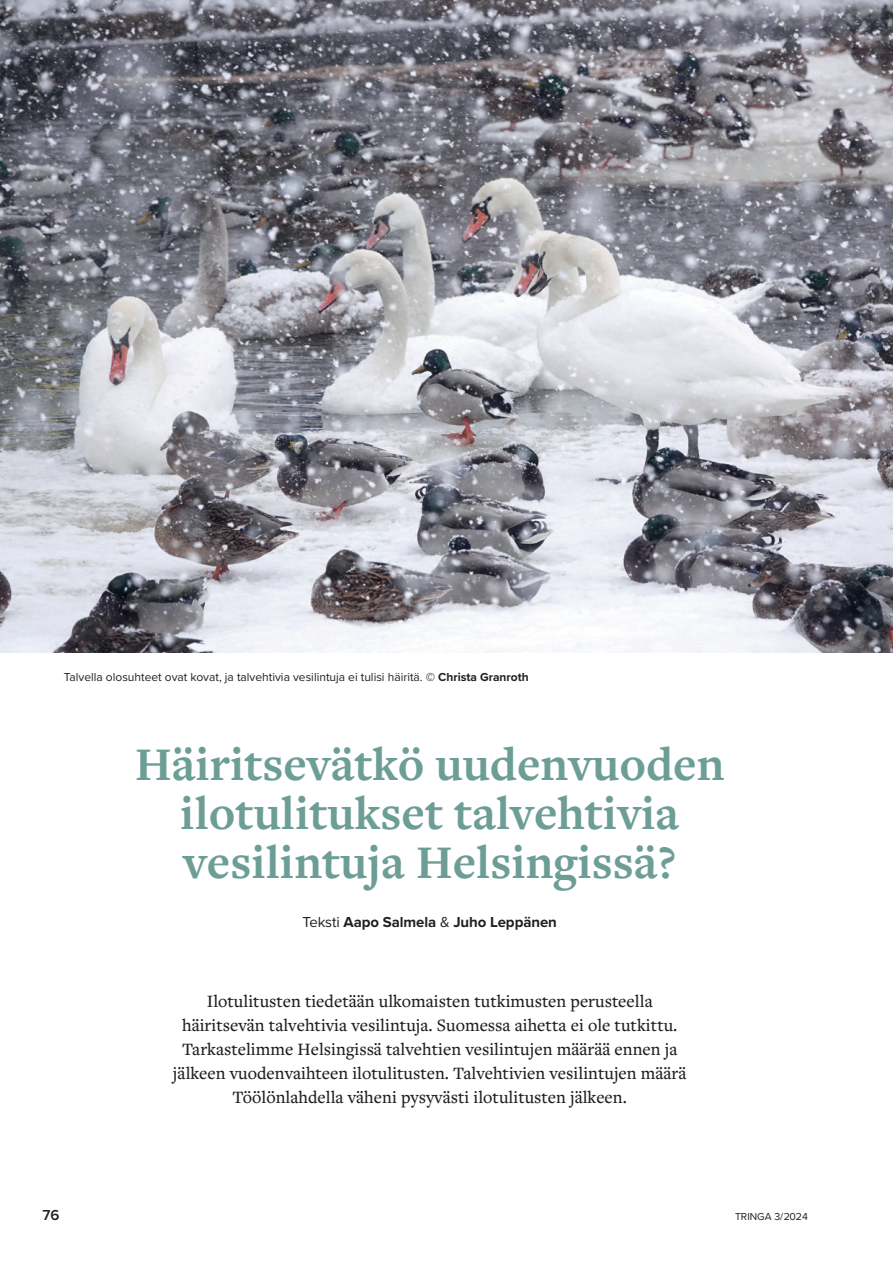
<style>
.page{position:relative;width:893px;height:1263px;background:#fff}
.page>*{position:absolute;margin:0;border:0;box-sizing:border-box;transform-origin:0 0}
.t1{font:700 48.6px/48.6px "Freight Text Pro";color:#6d9e95;text-align:center}
.KUVATEKSTI{font:500 18px/24px "Freight Text Pro";color:#231f20;text-align:center}
.Kuvatekstit{font:700 15px "Proxima Nova";letter-spacing:-.005em;color:#231f20}
.t2{font:600 15px "Proxima Nova";color:#231f20}
.KUVATEKSTI-2{font:12px "Proxima Nova";color:#231f20}
.Infotekstit{font:10.5px "Proxima Nova";color:#231f20}
.s1{font-weight:700}
.s2{font-weight:400}
</style>
<div class="page">
<img style="left:0;top:0;width:893px;height:653px">
<p class="KUVATEKSTI-2" style="left:64px;top:668px;width:466px">Talvella olosuhteet ovat kovat, ja talvehtivia vesilintuja ei tulisi häiritä. <span class="s1">© Christa Granroth</span></p>
<p class="t1" style="left:135px;top:739px;width:591px">Häiritsevätkö uudenvuoden ilotulitukset talvehtivia vesilintuja Helsingissä?</p>
<p class="Kuvatekstit" style="left:303px;top:911px;width:256px"><span class="s2">Teksti</span> Aapo Salmela <span class="s2">&amp;</span> Juho Leppänen</p>
<p class="KUVATEKSTI" style="left:173px;top:988px;width:515px">Ilotulitusten tiedetään ulkomaisten tutkimusten perusteella häiritsevän talvehtivia vesilintuja. Suomessa aihetta ei ole tutkittu.<br>Tarkastelimme Helsingissä talvehtien vesilintujen määrää ennen ja jälkeen vuodenvaihteen ilotulitusten. Talvehtivien vesilintujen määrä Töölönlahdella väheni pysyvästi ilotulitusten jälkeen.</p>
<p class="t2" style="left:43px;top:1204px;width:18px">76</p>
<p class="Infotekstit" style="left:735px;top:1209px;width:74px">TRINGA 3/ 2024</p>
</div>
